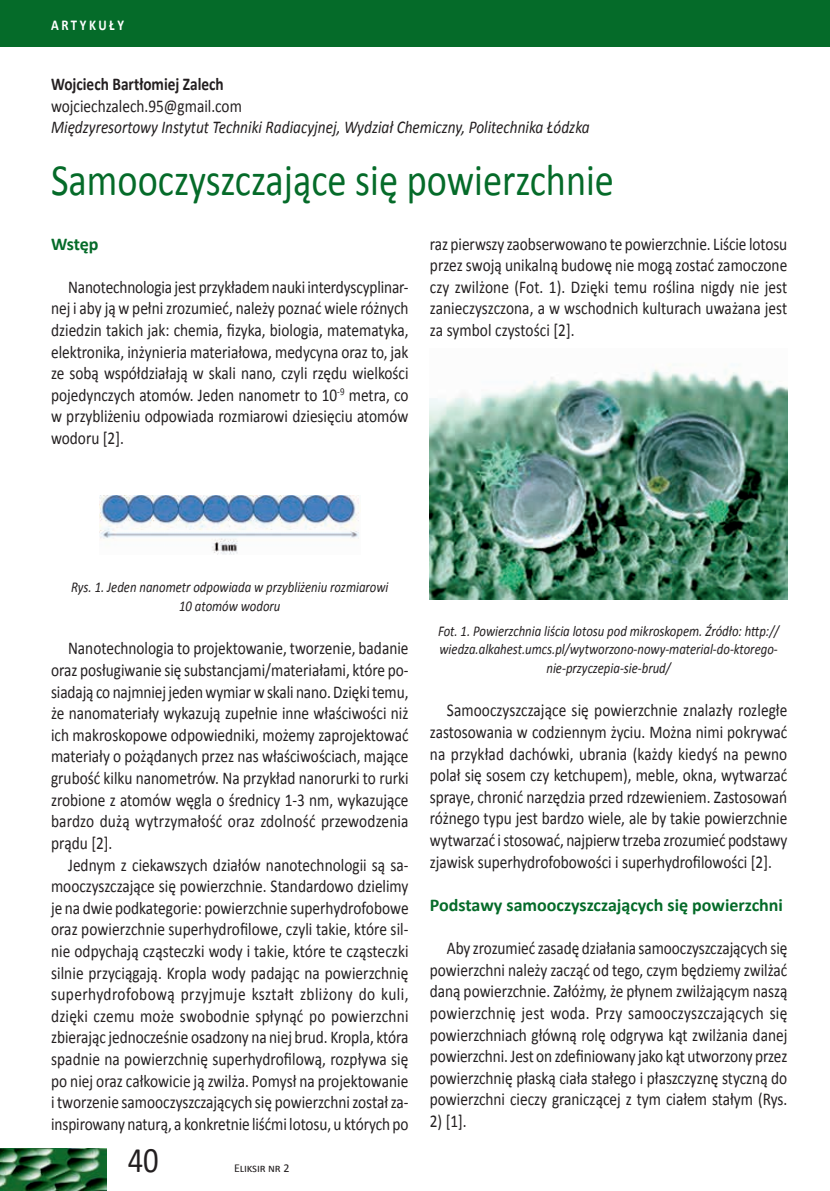
<style>
.page{position:relative;width:830px;height:1191px;background:#fff}
.page>*{position:absolute;margin:0;border:0;box-sizing:border-box;transform-origin:0 0}
.t1{font:45px "Calibri";color:#056b29;scale:.85 1}
.t2{font:36px "Calibri";color:#231f20;scale:.85 1}
.t3{font:18px/21.6px "Calibri";color:#231f20;text-align:justify;scale:.85 1}
.t4{font:italic 18px "Calibri";color:#231f20;scale:.85 1}
.t5{font:700 18px "Calibri";color:#056b29}
.t6{font:700 18px "Calibri";color:#231f20;scale:.85 1}
.t7{font:italic 15px/18.8px "Calibri";color:#231f20;text-align:center;scale:.85 1}
.t8{font:700 15px "Calibri";letter-spacing:.2em;color:#fff;scale:.85 1}
.t9{font:12px "Calibri";letter-spacing:-.01em;color:#231f20}
</style>
<div class="page">
<div style="left:0;top:0;width:829px;height:47px;background:#056b29"></div>
<img style="left:0;top:1148px;width:107px;height:43px">
<img style="left:429px;top:364px;width:358px;height:236px">
<img style="left:99px;top:496px;width:260px;height:58px">
<p class="t8" style="left:51px;top:16px;width:87px">ARTYKUŁY</p>
<p class="t6" style="left:51px;top:73px;width:205px">Wojciech Bartłomiej Zalech</p>
<p class="t3" style="left:51px;top:95px;width:226px">wojciechzalech.95@gmail.com</p>
<p class="t4" style="left:51px;top:115px;width:635px">Międzyresortowy Instytut Techniki Radiacyjnej, Wydział Chemiczny, Politechnika Łódzka</p>
<h1 class="t1" style="left:51px;top:152px;width:663px">Samooczyszczające się powierzchnie</h1>
<p class="t5" style="left:51px;top:232px;width:49px">Wstęp</p>
<p class="t3" style="left:51px;top:276px;width:422px;text-indent:17px">Nanotechnologia jest przykładem nauki interdyscyplinar&shy;nej i aby ją w pełni zrozumieć, należy poznać wiele różnych dziedzin takich jak: chemia, fizyka, biologia, matematyka, elektronika, inżynieria materiałowa, medycyna oraz to, jak ze sobą współdziałają w skali nano, czyli rzędu wielkości pojedynczych atomów. Jeden nanometr to 10<sup>-9</sup> metra, co w przybliżeniu odpowiada rozmiarowi dziesięciu atomów wodoru [2].</p>
<p class="t3" style="left:429px;top:233px;width:422px">raz pierwszy zaobserwowano te powierzchnie. Liście lotosu przez swoją unikalną budowę nie mogą zostać zamoczone czy zwilżone (Fot. 1). Dzięki temu roślina nigdy nie jest zanieczyszczona, a w wschodnich kulturach uważana jest za symbol czystości [2].</p>
<p class="t7" style="left:71px;top:577px;width:374px">Rys. 1. Jeden nanometr odpowiada w przybliżeniu rozmiarowi<br>10 atomów wodoru</p>
<p class="t3" style="left:51px;top:637px;width:422px;text-indent:17px">Nanotechnologia to projektowanie, tworzenie, badanie oraz posługiwanie się substancjami/materiałami, które po&shy;siadają co najmniej jeden wymiar w skali nano. Dzięki temu, że nanomateriały wykazują zupełnie inne właściwości niż ich makroskopowe odpowiedniki, możemy zaprojektować materiały o pożądanych przez nas właściwościach, mające grubość kilku nanometrów. Na przykład nanorurki to rurki zrobione z atomów węgla o średnicy 1-3 nm, wykazujące bardzo dużą wytrzymałość oraz zdolność przewodzenia prądu [2].</p>
<p class="t3" style="left:51px;top:853px;width:422px;text-indent:17px">Jednym z ciekawszych działów nanotechnologii są sa&shy;mooczyszczające się powierzchnie. Standardowo dzielimy je na dwie podkategorie: powierzchnie superhydrofobowe oraz powierzchnie superhydrofilowe, czyli takie, które sil&shy;nie odpychają cząsteczki wody i takie, które te cząsteczki silnie przyciągają. Kropla wody padając na powierzchnię superhydrofobową przyjmuje kształt zbliżony do kuli, dzięki czemu może swobodnie spłynąć po powierzchni zbierając jednocześnie osadzony na niej brud. Kropla, która spadnie na powierzchnię superhydrofilową, rozpływa się po niej oraz całkowicie ją zwilża. Pomysł na projektowanie i tworzenie samooczyszczających się powierzchni został za&shy;inspirowany naturą, a konkretnie liśćmi lotosu, u których po</p>
<h2 class="t2" style="left:128px;top:1137px;width:38px">40</h2>
<p class="t9" style="left:234px;top:1160px;width:57px">Eliksir nr 2</p>
<p class="t7" style="left:438px;top:621px;width:403px">Fot. 1. Powierzchnia liścia lotosu pod mikroskopem. Źródło: http:// wiedza.alkahest.umcs.pl/wytworzono-nowy-material-do-ktorego&shy;nie-przyczepia-sie-brud/</p>
<p class="t3" style="left:429px;top:699px;width:422px;text-indent:17px">Samooczyszczające się powierzchnie znalazły rozległe zastosowania w codziennym życiu. Można nimi pokrywać na przykład dachówki, ubrania (każdy kiedyś na pewno polał się sosem czy ketchupem), meble, okna, wytwarzać spraye, chronić narzędzia przed rdzewieniem. Zastosowań różnego typu jest bardzo wiele, ale by takie powierzchnie wytwarzać i stosować, najpierw trzeba zrozumieć podstawy zjawisk superhydrofobowości i superhydrofilowości [2].</p>
<p class="t5" style="left:429px;top:893px;width:354px">Podstawy samooczyszczających się powierzchni</p>
<p class="t3" style="left:429px;top:937px;width:422px;text-indent:17px">Aby zrozumieć zasadę działania samooczyszczających się powierzchni należy zacząć od tego, czym będziemy zwilżać daną powierzchnie. Załóżmy, że płynem zwilżającym naszą powierzchnię jest woda. Przy samooczyszczających się powierzchniach główną rolę odgrywa kąt zwilżania danej powierzchni. Jest on zdefiniowany jako kąt utworzony przez powierzchnię płaską ciała stałego i płaszczyznę styczną do powierzchni cieczy graniczącej z tym ciałem stałym (Rys.</p>
<p class="t3" style="left:429px;top:1110px;width:45px">2) [1].</p>
</div>
